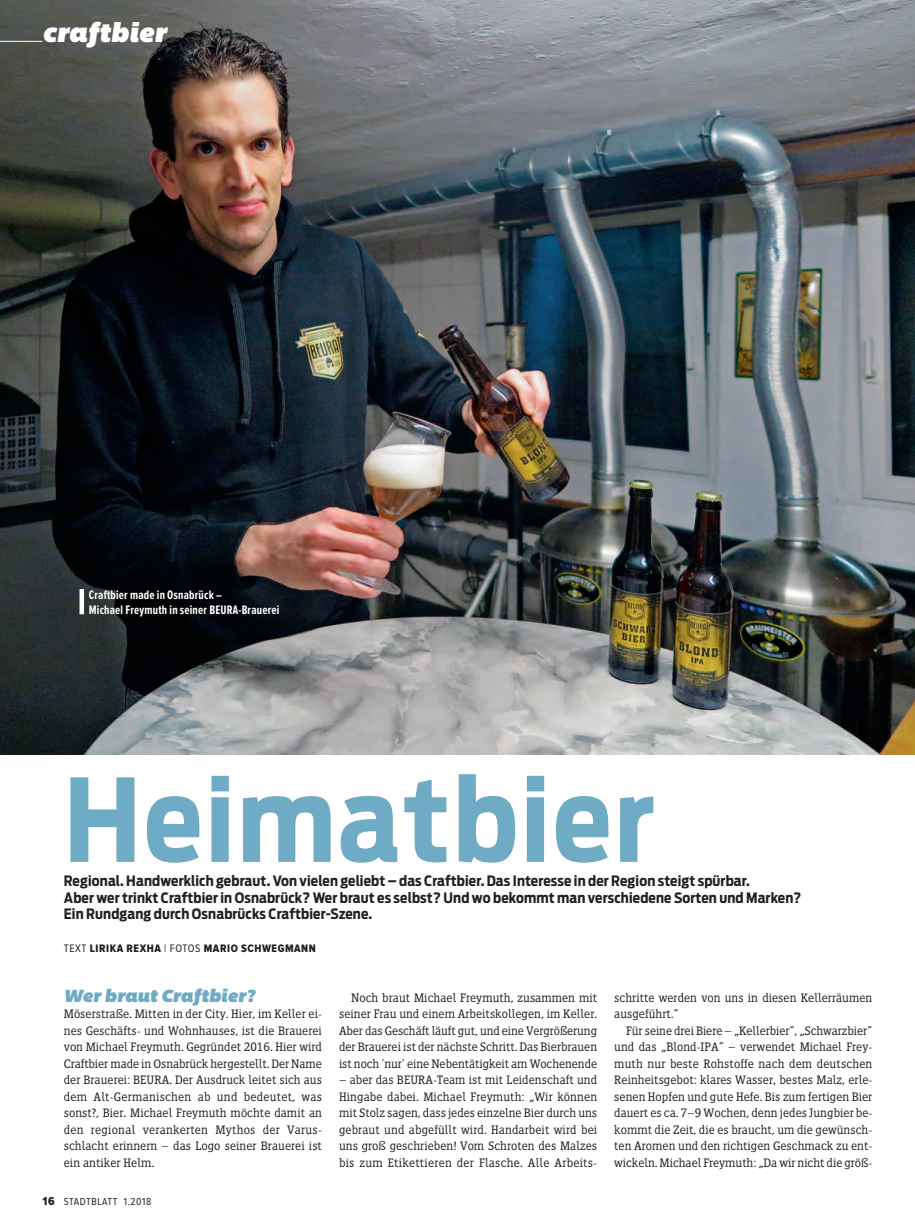
<style>
.page{position:relative;width:915px;height:1225px;background:#fff}
.page>*{position:absolute;margin:0;border:0;box-sizing:border-box;transform-origin:0 0}
.t1{font:700 114px "Antenna Cond";letter-spacing:.025em;color:#70abc5}
.t2{font:italic 27px "Bemio";color:#fff}
.t3{font:italic 18px "Bemio";color:#70abc5}
.t4{font:700 14.25px/16.5px "Antenna Cond";letter-spacing:.01em;color:#231f20}
.t5{font:300 12.75px/16.5px "Siseriff LT Std";color:#231f20;text-align:justify}
.t6{font:700 12.75px/15px "Proxima Nova Ex Cn";letter-spacing:.015em;color:#fff}
.t7{font:11.25px "Proxima Nova Cond Extrabld";letter-spacing:.05em;color:#231f20}
.t8{font:10.5px "Proxima Nova Cond";letter-spacing:.05em;color:#231f20}
.s1{font-family:"Proxima Nova Cond"}
.s2{font-family:"Proxima Nova Cond Extrabld";font-size:12px}
</style>
<div class="page">
<img style="left:0;top:0;width:914px;height:754px">
<hr style="left:0;top:41px;width:43px;height:1px;background:#fff">
<div style="left:79px;top:589px;width:5px;height:25px;background:#fff"></div>
<h2 class="t2" style="left:43px;top:22px;width:125px">craftbier</h2>
<p class="t6" style="left:89px;top:588px;width:192px">Craftbier made in Osnabrück –<br>Michael Freymuth in seiner BEURA-Brauerei</p>
<h1 class="t1" style="left:64px;top:774px;width:591px">Heimatbier</h1>
<p class="t4" style="left:64px;top:873px;width:738px">Regional. Handwerklich gebraut. Von vielen geliebt – das Craftbier. Das Interesse in der Region steigt spürbar.<br>Aber wer trinkt Craftbier in Osnabrück? Wer braut es selbst? Und wo bekommt man verschiedene Sorten und Marken?<br>Ein Rundgang durch Osnabrücks Craftbier-Szene.</p>
<p class="t7" style="left:64px;top:944px;width:253px"><span class="s1">TEXT</span> LIRIKA REXHA <span class="s1">| FOTOS</span> MARIO SCHWEGMANN</p>
<h3 class="t3" style="left:64px;top:988px;width:192px">Wer braut Craftbier?</h3>
<p class="t5" style="left:64px;top:1006px;width:259px">Möserstraße. Mitten in der City. Hier, im Keller ei&shy;nes Geschäfts- und Wohnhauses, ist die Brauerei von Michael Freymuth. Gegründet 2016. Hier wird Craftbier made in Osnabrück hergestellt. Der Name der Brauerei: BEURA. Der Ausdruck leitet sich aus dem Alt-Germanischen ab und bedeutet, was sonst?, Bier. Michael Freymuth möchte damit an den regional verankerten Mythos der Varus&shy;schlacht erinnern – das Logo seiner Brauerei ist ein antiker Helm.</p>
<p class="t8" style="left:43px;top:1197px;width:110px"><span class="s2">16</span> STADTBLATT 1.2018</p>
<p class="t5" style="left:339px;top:990px;width:259px;text-indent:12px">Noch braut Michael Freymuth, zusammen mit seiner Frau und einem Arbeitskollegen, im Keller.<br>Aber das Geschäft läuft gut, und eine Vergrößerung der Brauerei ist der nächste Schritt. Das Bierbrauen ist noch 'nur' eine Nebentätigkeit am Wochenende</p>
<p class="t5" style="left:339px;top:1072px;width:259px">– aber das BEURA-Team ist mit Leidenschaft und Hingabe dabei. Michael Freymuth: „Wir können mit Stolz sagen, dass jedes einzelne Bier durch uns gebraut und abgefüllt wird. Handarbeit wird bei uns groß geschrieben! Vom Schroten des Malzes bis zum Etikettieren der Flasche. Alle Arbeits-</p>
<p class="t5" style="left:614px;top:990px;width:259px">schritte werden von uns in diesen Kellerräumen ausgeführt.“</p>
<p class="t5" style="left:614px;top:1023px;width:259px;text-indent:12px">Für seine drei Biere – „Kellerbier“, „Schwarzbier“ und das „Blond-IPA“ – verwendet Michael Frey&shy;muth nur beste Rohstoffe nach dem deutschen Reinheitsgebot: klares Wasser, bestes Malz, erle&shy;senen Hopfen und gute Hefe. Bis zum fertigen Bier dauert es ca. 7–9 Wochen, denn jedes Jungbier be&shy;kommt die Zeit, die es braucht, um die gewünsch&shy;ten Aromen und den richtigen Geschmack zu ent&shy;wickeln. Michael Freymuth: „Da wir nicht die größ-</p>
</div>
